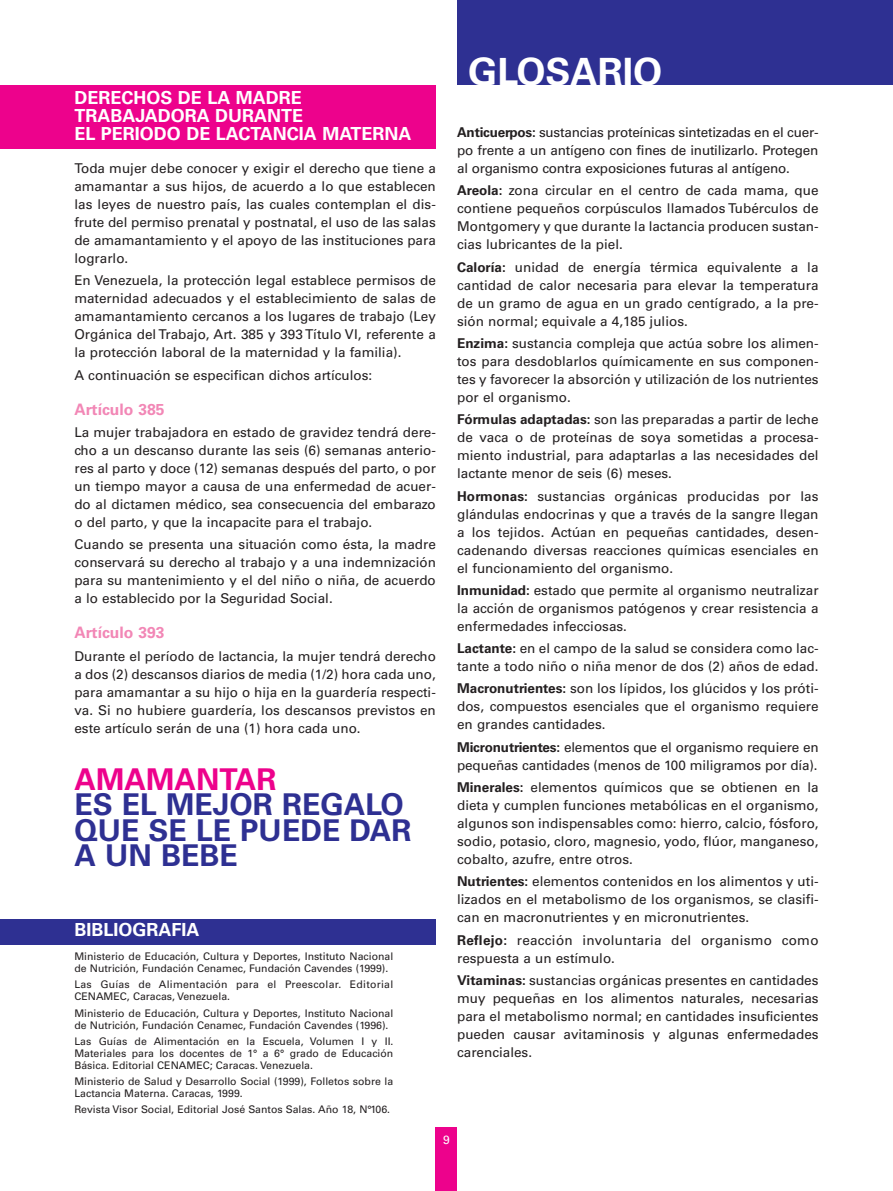
<style>
.page{position:relative;width:893px;height:1191px;background:#fff}
.page>*{position:absolute;margin:0;border:0;box-sizing:border-box;transform-origin:0 0}
.t1{font:700 37.5px "Univers";color:#fff}
.t2{font:700 30px/25.5px "Univers";color:#2e3092}
.t3{font:700 30px "Univers";color:#ed028c}
.t4{font:700 18px/18px "Univers";color:#fff}
.t5{font:700 15.75px "Univers";color:#f287b6}
.t6{font:13.5px/18px "Univers";color:#231f20;text-align:justify}
.t7{font:13.5px/18px "Univers";letter-spacing:.02em;color:#231f20}
.t8{font:12px "Univers";color:#fff}
.t9{font:10.5px/12px "Univers";color:#231f20}
.t10{font:10.5px/12px "Univers";letter-spacing:.02em;color:#231f20}
.s1{font-weight:700}
</style>
<div class="page">
<div style="left:436px;top:1127px;width:21px;height:64px;background:#ed028c"></div>
<div style="left:0;top:85px;width:436px;height:64px;background:#ed028c"></div>
<div style="left:0;top:918px;width:436px;height:26px;background:#2e3092"></div>
<div style="left:457px;top:0;width:436px;height:85px;background:#2e3092"></div>
<h3 class="t4" style="left:74px;top:90px;width:339px">DERECHOS DE LA MADRE<br>TRABAJADORA DURANTE<br>EL PERIODO DE LACTANCIA MATERNA</h3>
<p class="t6" style="left:74px;top:160px;width:363px">Toda mujer debe conocer y exigir el derecho que tiene a amamantar a sus hijos, de acuerdo a lo que establecen las leyes de nuestro país, las cuales contemplan el dis&shy;frute del permiso prenatal y postnatal, el uso de las salas de amamantamiento y el apoyo de las instituciones para lograrlo.</p>
<p class="t6" style="left:74px;top:273px;width:363px">En Venezuela, la protección legal establece permisos de maternidad adecuados y el establecimiento de salas de amamantamiento cercanos a los lugares de trabajo (Ley Orgánica del Trabajo, Art. 385 y 393 Título VI, referente a la protección laboral de la maternidad y la familia).</p>
<p class="t6" style="left:74px;top:367px;width:299px">A continuación se especifican dichos artículos:</p>
<p class="t5" style="left:74px;top:403px;width:92px">Artículo 385</p>
<p class="t6" style="left:74px;top:424px;width:363px">La mujer trabajadora en estado de gravidez tendrá dere&shy;cho a un descanso durante las seis (6) semanas anterio&shy;res al parto y doce (12) semanas después del parto, o por un tiempo mayor a causa de una enfermedad de acuer&shy;do al dictamen médico, sea consecuencia del embarazo o del parto, y que la incapacite para el trabajo.</p>
<p class="t6" style="left:74px;top:536px;width:363px">Cuando se presenta una situación como ésta, la madre conservará su derecho al trabajo y a una indemnización para su mantenimiento y el del niño o niña, de acuerdo a lo establecido por la Seguridad Social.</p>
<p class="t5" style="left:74px;top:627px;width:92px">Artículo 393</p>
<p class="t6" style="left:74px;top:648px;width:363px">Durante el período de lactancia, la mujer tendrá derecho a dos (2) descansos diarios de media (1/2) hora cada uno, para amamantar a su hijo o hija en la guardería respecti&shy;va. Si no hubiere guardería, los descansos previstos en este artículo serán de una (1) hora cada uno.</p>
<h2 class="t3" style="left:74px;top:768px;width:204px">AMAMANTAR</h2>
<h2 class="t2" style="left:74px;top:794px;width:339px">ES EL MEJOR REGALO<br>QUE SE LE PUEDE DAR<br>A UN BEBE</h2>
<h3 class="t4" style="left:74px;top:922px;width:127px">BIBLIOGRAFIA</h3>
<p class="t9" style="left:74px;top:951px;width:320px">Ministerio de Educación, Cultura y Deportes, Instituto Nacional de Nutrición, Fundación Cenamec, Fundación Cavendes (1999).</p>
<p class="t10" style="left:74px;top:979px;width:320px">Las Guías de Alimentación para el Preescolar. Editorial<br>CENAMEC, Caracas, Venezuela.</p>
<p class="t9" style="left:74px;top:1008px;width:320px">Ministerio de Educación, Cultura y Deportes, Instituto Nacional de Nutrición, Fundación Cenamec, Fundación Cavendes (1996).</p>
<p class="t9" style="left:74px;top:1036px;width:321px;text-align:justify">Las Guías de Alimentación en la Escuela, Volumen I y II.<br>Materiales para los docentes de 1° a 6° grado de Educación Básica. Editorial CENAMEC; Caracas. Venezuela.</p>
<p class="t9" style="left:74px;top:1076px;width:320px">Ministerio de Salud y Desarrollo Social (1999), Folletos sobre la<br>Lactancia Materna. Caracas, 1999.</p>
<p class="t9" style="left:74px;top:1104px;width:317px">Revista Visor Social, Editorial José Santos Salas. Año 18, N°106.</p>
<h1 class="t1" style="left:468px;top:58px;width:196px">GLOSARIO</h1>
<p class="t6" style="left:457px;top:125px;width:363px"><span class="s1">Anticuerpos:</span> sustancias proteínicas sintetizadas en el cuer&shy;po frente a un antígeno con fines de inutilizarlo. Protegen al organismo contra exposiciones futuras al antígeno.</p>
<p class="t6" style="left:457px;top:183px;width:363px"><span class="s1">Areola:</span> zona circular en el centro de cada mama, que contiene pequeños corpúsculos llamados Tubérculos de Montgomery y que durante la lactancia producen sustan&shy;cias lubricantes de la piel.</p>
<p class="t6" style="left:457px;top:259px;width:363px"><span class="s1">Caloría:</span> unidad de energía térmica equivalente a la cantidad de calor necesaria para elevar la temperatura de un gramo de agua en un grado centígrado, a la pre&shy;sión normal; equivale a 4,185 julios.</p>
<p class="t6" style="left:457px;top:335px;width:363px"><span class="s1">Enzima:</span> sustancia compleja que actúa sobre los alimen&shy;tos para desdoblarlos químicamente en sus componen&shy;tes y favorecer la absorción y utilización de los nutrientes por el organismo.</p>
<p class="t6" style="left:457px;top:412px;width:363px"><span class="s1">Fórmulas adaptadas:</span> son las preparadas a partir de leche de vaca o de proteínas de soya sometidas a procesa&shy;miento industrial, para adaptarlas a las necesidades del lactante menor de seis (6) meses.</p>
<p class="t6" style="left:457px;top:488px;width:363px"><span class="s1">Hormonas:</span> sustancias orgánicas producidas por las glándulas endocrinas y que a través de la sangre llegan a los tejidos. Actúan en pequeñas cantidades, desen&shy;cadenando diversas reacciones químicas esenciales en el funcionamiento del organismo.</p>
<p class="t6" style="left:457px;top:582px;width:363px"><span class="s1">Inmunidad:</span> estado que permite al organismo neutralizar la acción de organismos patógenos y crear resistencia a enfermedades infecciosas.</p>
<p class="t6" style="left:457px;top:640px;width:363px"><span class="s1">Lactante:</span> en el campo de la salud se considera como lac&shy;tante a todo niño o niña menor de dos (2) años de edad.</p>
<p class="t6" style="left:457px;top:681px;width:363px"><span class="s1">Macronutrientes:</span> son los lípidos, los glúcidos y los próti&shy;dos, compuestos esenciales que el organismo requiere en grandes cantidades.</p>
<p class="t6" style="left:457px;top:739px;width:363px"><span class="s1">Micronutrientes:</span> elementos que el organismo requiere en pequeñas cantidades (menos de 100 miligramos por día).</p>
<p class="t6" style="left:457px;top:779px;width:363px"><span class="s1">Minerales:</span> elementos químicos que se obtienen en la dieta y cumplen funciones metabólicas en el organismo, algunos son indispensables como: hierro, calcio, fósforo, sodio, potasio, cloro, magnesio, yodo, flúor, manganeso, cobalto, azufre, entre otros.</p>
<p class="t6" style="left:457px;top:873px;width:363px"><span class="s1">Nutrientes:</span> elementos contenidos en los alimentos y uti&shy;lizados en el metabolismo de los organismos, se clasifi&shy;can en macronutrientes y en micronutrientes.</p>
<p class="t7" style="left:457px;top:932px;width:363px"><span class="s1">Reflejo:</span> reacción involuntaria del organismo como respuesta a un estímulo.</p>
<p class="t6" style="left:457px;top:972px;width:363px"><span class="s1">Vitaminas:</span> sustancias orgánicas presentes en cantidades muy pequeñas en los alimentos naturales, necesarias para el metabolismo normal; en cantidades insuficientes pueden causar avitaminosis y algunas enfermedades carenciales.</p>
<p class="t8" style="left:443px;top:1135px;width:8px">9</p>
</div>
